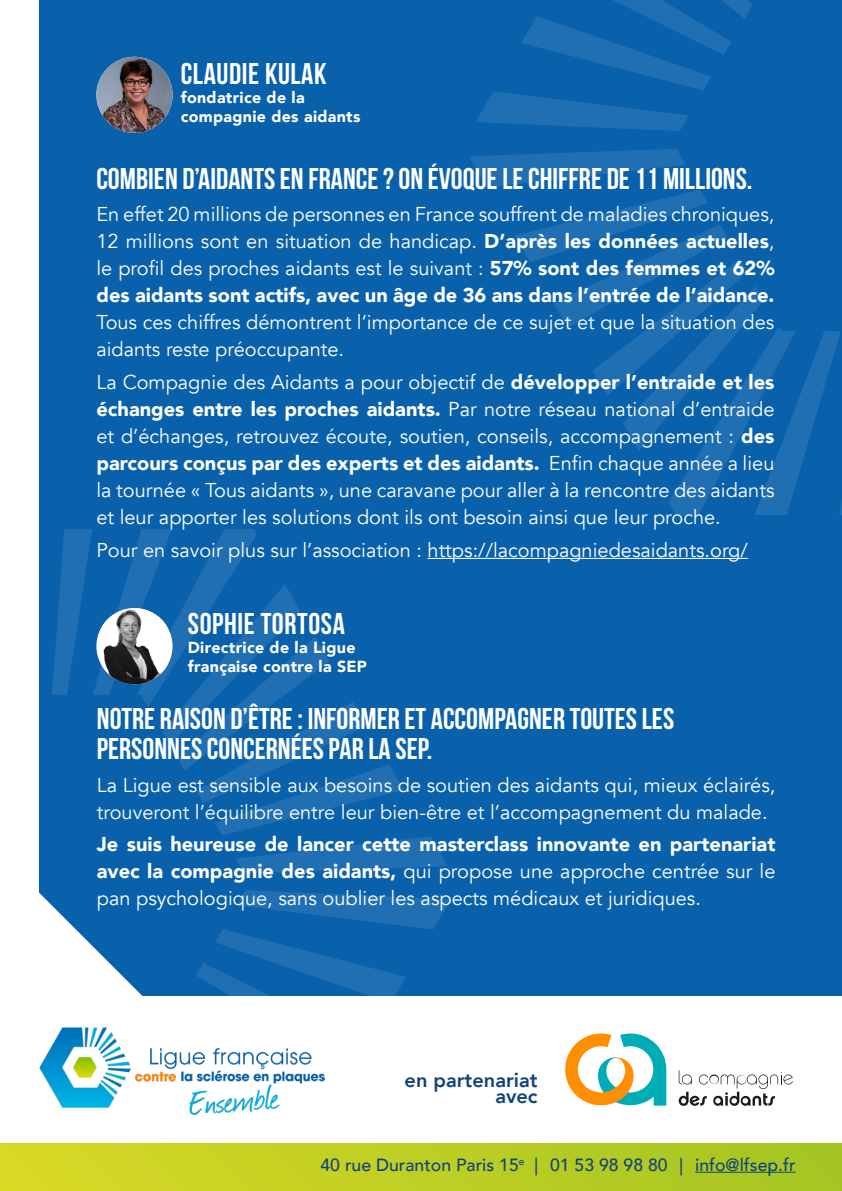
<style>
.page{position:relative;width:842px;height:1191px;background:#fff}
.page>*{position:absolute;margin:0;border:0;box-sizing:border-box;transform-origin:0 0}
.TC{font:700 30px/30px "Bebas Neue";color:#fff}
.TC-2{font:700 30px "Bebas Neue";letter-spacing:.02em;color:#fff}
.TC-3{font:20px/27px "Avenir";color:#fff;text-align:justify}
.t1{font:800 20px/16px "Avenir";color:#124378;text-align:right}
.t2{font:500 17.6px "Avenir";color:#124378}
.t3{font:900 16px/19.2px "Avenir";letter-spacing:.02em;color:#fff}
.s1{font-weight:900}
</style>
<div class="page">
<div style="left:40px;top:0;width:802px;height:995px;background:#0961ac"></div>
<svg style="left:476px;top:0;width:276px;height:131px"></svg>
<svg style="left:469px;top:149px;width:373px;height:366px"></svg>
<svg style="left:52px;top:529px;width:396px;height:344px"></svg>
<svg style="left:176px;top:890px;width:275px;height:106px"></svg>
<svg style="left:39px;top:879px;width:104px;height:117px"></svg>
<img style="left:40px;top:1027px;width:284px;height:87px">
<div style="left:0;top:1144px;width:842px;height:47px;background:linear-gradient(to right,#dada24,#a2c324)"></div>
<svg style="left:96px;top:608px;width:77px;height:76px"></svg>
<img style="left:102px;top:608px;width:65px;height:76px">
<img style="left:96px;top:57px;width:77px;height:76px;border-radius:38px">
<hr style="left:428px;top:558px;width:320px;height:1px;background:#fff">
<hr style="left:695px;top:1171px;width:100px;height:1px;background:#124378">
<svg style="left:565px;top:1033px;width:101px;height:73px"></svg>
<svg style="left:679px;top:1070px;width:114px;height:36px"></svg>
<h1 class="TC-2" style="left:181px;top:57px;width:147px">CLAUDIE KULAK</h1>
<h1 class="t3" style="left:181px;top:87px;width:181px">fondatrice de la compagnie des aidants</h1>
<p class="TC" style="left:96px;top:163px;width:657px">COMBIEN D’AIDANTS EN FRANCE ? ON ÉVOQUE LE CHIFFRE DE 11 MILLIONS.</p>
<p class="TC-3" style="left:96px;top:201px;width:680px">En effet 20 millions de personnes en France souffrent de maladies chroniques, 12 millions sont en situation de handicap. <span class="s1">D’après les données actuelles</span>, le profil des proches aidants est le suivant : <span class="s1">57% sont des femmes et 62% des aidants sont actifs, avec un âge de 36 ans dans l’entrée de l’aidance.<br></span>Tous ces chiffres démontrent l’importance de ce sujet et que la situation des aidants reste préoccupante.</p>
<p class="TC-3" style="left:96px;top:369px;width:680px">La Compagnie des Aidants a pour objectif de <span class="s1">développer l’entraide et les échanges entre les proches aidants.</span> Par notre réseau national d’entraide et d’échanges, retrouvez écoute, soutien, conseils, accompagnement : <span class="s1">des parcours conçus par des experts et des aidants.</span> Enfin chaque année a lieu la tournée « Tous aidants », une caravane pour aller à la rencontre des aidants et leur apporter les solutions dont ils ont besoin ainsi que leur proche.</p>
<p class="TC-3" style="left:96px;top:537px;width:653px">Pour en savoir plus sur l’association : https://lacompagniedesaidants.org/</p>
<h1 class="TC-2" style="left:188px;top:606px;width:159px">SOPHIE TORTOSA</h1>
<h1 class="t3" style="left:188px;top:637px;width:181px">Directrice de la Ligue française contre la SEP</h1>
<p class="TC" style="left:97px;top:703px;width:579px">NOTRE RAISON D’ÊTRE : INFORMER ET ACCOMPAGNER TOUTES LES<br>PERSONNES CONCERNÉES PAR LA SEP.</p>
<p class="TC-3" style="left:97px;top:771px;width:680px">La Ligue est sensible aux besoins de soutien des aidants qui, mieux éclairés, trouveront l’équilibre entre leur bien-être et l’accompagnement du malade.</p>
<p class="TC-3" style="left:97px;top:831px;width:680px"><span class="s1">Je suis heureuse de lancer cette masterclass innovante en partenariat avec la compagnie des aidants,</span> qui propose une approche centrée sur le pan psychologique, sans oublier les aspects médicaux et juridiques.</p>
<h1 class="t1" style="left:405px;top:1071px;width:134px">en partenariat avec</h1>
<h1 class="t2" style="left:320px;top:1149px;width:477px">40 rue Duranton Paris 15<sup>e</sup> ︱ 01 53 98 98 80 ︱ info@lfsep.fr</h1>
</div>
